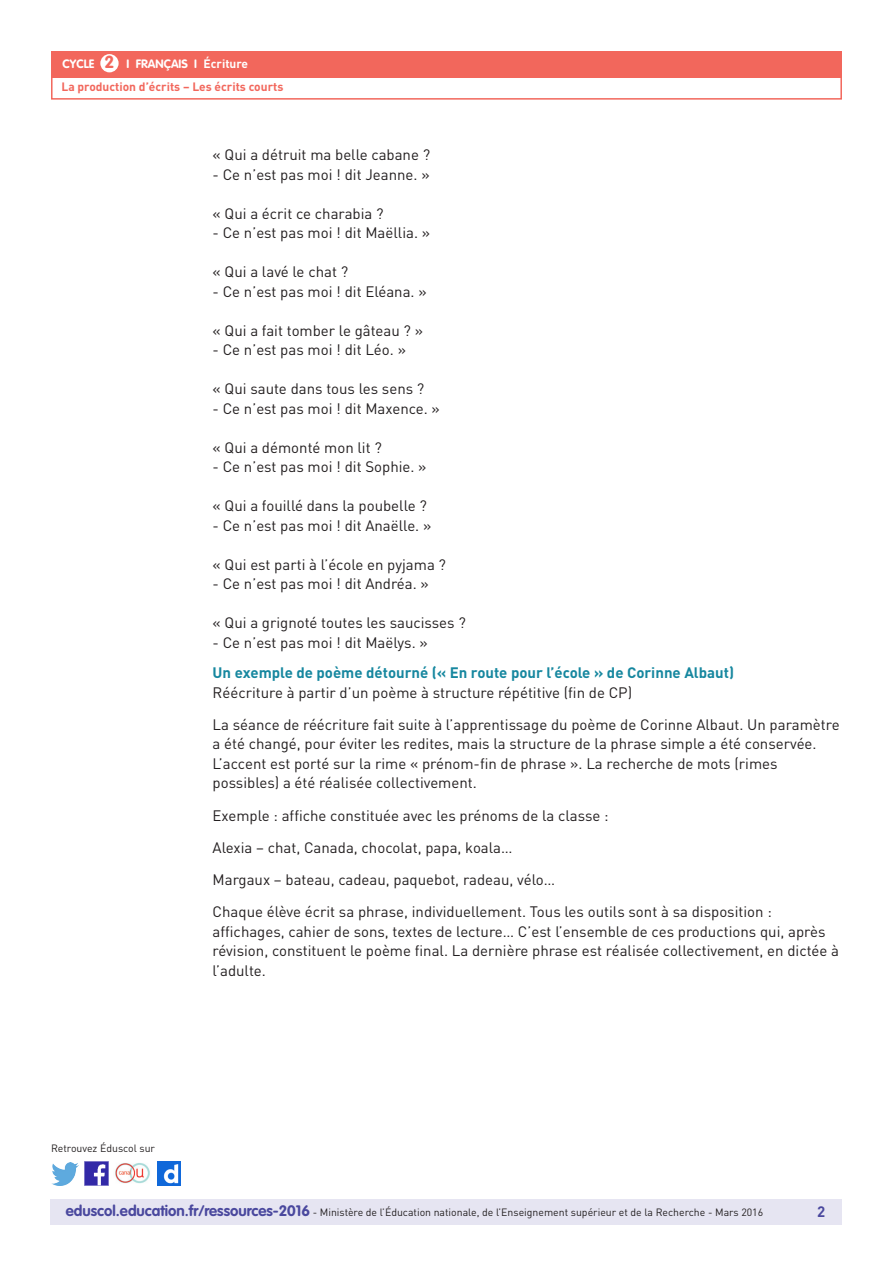
<style>
.page{position:relative;width:893px;height:1263px;background:#fff}
.page>*{position:absolute;margin:0;border:0;box-sizing:border-box;transform-origin:0 0}
.t1{font:700 17.25px "VAG Rounded Std";color:#f2675c}
._06_Texte_courant{font:15px/19.5px "DIN Pro";color:#231f20}
._05_Titre_de_niveau{font:700 15px "DIN Pro";color:#16879f}
.t2{font:700 15px "DIN Pro";color:#4a489e}
.t3{font:700 12px "DIN Pro";color:#f2675c}
.t4{font:700 12px "VAG Rounded Std";color:#fff}
.t5{font:700 12px "DIN Pro";color:#fff}
.t6{font:10.5px "DIN Pro";color:#231f20}
.s1{font-family:"VAG Rounded Std";font-weight:700;font-size:15px;color:#4a489e}
</style>
<div class="page">
<div style="left:50px;top:1199px;width:791px;height:26px;background:#e6e5f2"></div>
<div style="left:51px;top:51px;width:791px;height:27px;background:#f2675c"></div>
<div style="left:100px;top:54px;width:19px;height:18px;background:#fff;border-radius:50%"></div>
<div style="left:51px;top:75px;width:791px;height:25px;border:2px solid #f2675c"></div>
<img style="left:85px;top:1162px;width:23px;height:23px">
<img style="left:51px;top:1163px;width:28px;height:22px">
<img style="left:158px;top:1162px;width:22px;height:23px">
<img style="left:115px;top:1163px;width:35px;height:21px">
<p class="t1" style="left:105px;top:52px;width:11px">2</p>
<p class="t5" style="left:204px;top:56px;width:46px">Écriture</p>
<p class="t3" style="left:61px;top:79px;width:223px">La production d’écrits – Les écrits courts</p>
<p class="t4" style="left:63px;top:57px;width:33px">CYCLE</p>
<p class="t4" style="left:127px;top:57px;width:72px">I FRANÇAIS I</p>
<p class="_06_Texte_courant" style="left:213px;top:145px;width:219px">« Qui a détruit ma belle cabane ?</p>
<p class="_06_Texte_courant" style="left:213px;top:164px;width:219px">- Ce n’est pas moi ! dit Jeanne. »</p>
<p class="_06_Texte_courant" style="left:213px;top:203px;width:173px">« Qui a écrit ce charabia ?</p>
<p class="_06_Texte_courant" style="left:213px;top:223px;width:219px">- Ce n’est pas moi ! dit Maëllia. »</p>
<p class="_06_Texte_courant" style="left:213px;top:262px;width:137px">« Qui a lavé le chat ?</p>
<p class="_06_Texte_courant" style="left:213px;top:281px;width:216px">- Ce n’est pas moi ! dit Eléana. »</p>
<p class="_06_Texte_courant" style="left:213px;top:320px;width:212px">« Qui a fait tomber le gâteau ? »</p>
<p class="_06_Texte_courant" style="left:213px;top:340px;width:195px">- Ce n’est pas moi ! dit Léo. »</p>
<p class="_06_Texte_courant" style="left:213px;top:379px;width:213px">« Qui saute dans tous les sens ?</p>
<p class="_06_Texte_courant" style="left:213px;top:398px;width:229px">- Ce n’est pas moi ! dit Maxence. »</p>
<p class="_06_Texte_courant" style="left:213px;top:437px;width:171px">« Qui a démonté mon lit ?</p>
<p class="_06_Texte_courant" style="left:213px;top:457px;width:215px">- Ce n’est pas moi ! dit Sophie. »</p>
<p class="_06_Texte_courant" style="left:213px;top:496px;width:216px">« Qui a fouillé dans la poubelle ?</p>
<p class="_06_Texte_courant" style="left:213px;top:515px;width:220px">- Ce n’est pas moi ! dit Anaëlle. »</p>
<p class="_06_Texte_courant" style="left:213px;top:554px;width:235px">« Qui est parti à l’école en pyjama ?</p>
<p class="_06_Texte_courant" style="left:213px;top:574px;width:218px">- Ce n’est pas moi ! dit Andréa. »</p>
<p class="_06_Texte_courant" style="left:213px;top:613px;width:255px">« Qui a grignoté toutes les saucisses ?</p>
<p class="_06_Texte_courant" style="left:213px;top:632px;width:217px">- Ce n’est pas moi ! dit Maëlys. »</p>
<p class="_05_Titre_de_niveau" style="left:213px;top:663px;width:523px">Un exemple de poème détourné (« En route pour l’école » de Corinne Albaut)</p>
<p class="_06_Texte_courant" style="left:213px;top:682px;width:421px">Réécriture à partir d’un poème à structure répétitive (fin de CP)</p>
<p class="_06_Texte_courant" style="left:213px;top:714px;width:628px">La séance de réécriture fait suite à l’apprentissage du poème de Corinne Albaut. Un paramètre a été changé, pour éviter les redites, mais la structure de la phrase simple a été conservée.<br>L’accent est porté sur la rime « prénom-fin de phrase ». La recherche de mots (rimes possibles) a été réalisée collectivement.</p>
<p class="_06_Texte_courant" style="left:213px;top:805px;width:398px">Exemple : affiche constituée avec les prénoms de la classe :</p>
<p class="_06_Texte_courant" style="left:213px;top:837px;width:301px">Alexia – chat, Canada, chocolat, papa, koala…</p>
<p class="_06_Texte_courant" style="left:213px;top:870px;width:344px">Margaux – bateau, cadeau, paquebot, radeau, vélo…</p>
<p class="_06_Texte_courant" style="left:213px;top:902px;width:628px">Chaque élève écrit sa phrase, individuellement. Tous les outils sont à sa disposition : affichages, cahier de sons, textes de lecture… C’est l’ensemble de ces productions qui, après révision, constituent le poème final. La dernière phrase est réalisée collectivement, en dictée à l’adulte.</p>
<p class="t6" style="left:51px;top:1141px;width:106px">Retrouvez Éduscol sur</p>
<p class="t6" style="left:66px;top:1205px;width:699px"><span class="s1">eduscol.education.fr/ressources-2016</span> - Ministère de l’Éducation nationale, de l’Enseignement supérieur et de la Recherche - Mars 2016</p>
<p class="t2" style="left:817px;top:1201px;width:10px">2</p>
</div>
